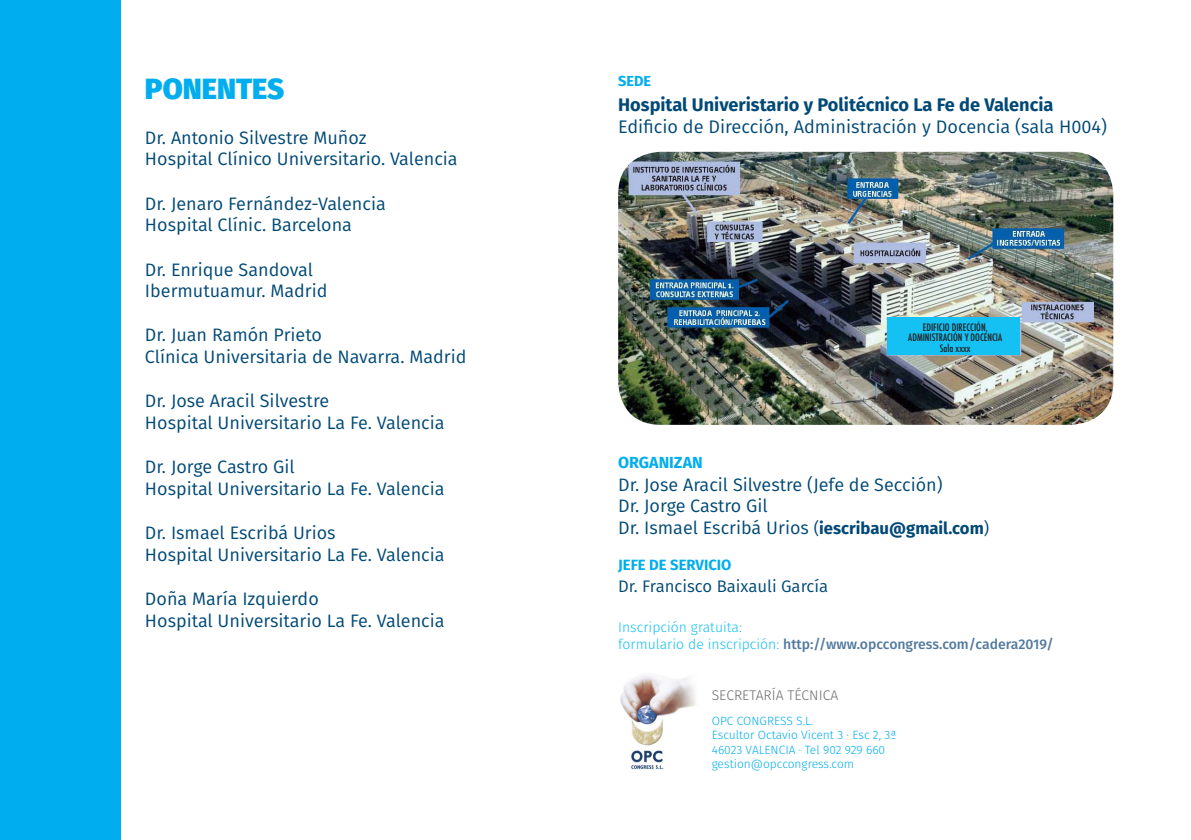
<style>
.page{position:relative;width:1191px;height:840px;background:#fff}
.page>*{position:absolute;margin:0;border:0;box-sizing:border-box;transform-origin:0 0}
.t1{font:800 29.2px "Fira Sans";color:#00aeef}
.t2{font:18.2px "Fira Sans";color:#004976}
.t3{font:700 18.2px "Fira Sans";color:#004976}
.t4{font:18px/21.6px "Fira Sans";color:#004976}
.t5{font:16.8px "Fira Sans";color:#004976}
.t6{font:700 16px "Fira Sans";color:#00aeef}
.t7{font:700 14.8px "Fira Sans";color:#00aeef}
.t8{font:700 14.6px "Fira Sans";color:#00aeef}
.t9{font:300 14px/16.8px "Fira Sans";color:#15c0f2}
.t10{font:300 14px "Fira Sans";color:#6c6d70}
.t11{font:300 12px "Fira Sans";color:#00aeef}
.t12{font:500 condensed 10px/10.6px "Futura";color:#231f20;text-align:center}
.s1{font-size:16.8px}
.s2{font-weight:700;font-size:16.8px}
.s3{font-weight:500;color:#527a9e}
</style>
<div class="page">
<div style="left:0;top:0;width:120px;height:839px;background:#00aeef"></div>
<img style="left:620px;top:675px;width:76px;height:93px">
<img style="left:618px;top:152px;width:495px;height:272px">
<div style="left:887px;top:317px;width:133px;height:37px;background:#15c0f2"></div>
<p class="t1" style="left:145px;top:63px;width:141px">PONENTES</p>
<p class="t4" style="left:145px;top:126px;width:314px">Dr. Antonio Silvestre Muñoz<br>Hospital Clínico Universitario. Valencia</p>
<p class="t4" style="left:145px;top:192px;width:242px">Dr. Jenaro Fernández-Valencia<br>Hospital Clínic. Barcelona</p>
<p class="t4" style="left:145px;top:258px;width:184px">Dr. Enrique Sandoval<br>Ibermutuamur. Madrid</p>
<p class="t4" style="left:145px;top:324px;width:323px">Dr. Juan Ramón Prieto<br>Clínica Universitaria de Navarra. Madrid</p>
<p class="t4" style="left:145px;top:389px;width:301px">Dr. Jose Aracil Silvestre<br>Hospital Universitario La Fe. Valencia</p>
<p class="t4" style="left:145px;top:455px;width:301px">Dr. Jorge Castro Gil<br>Hospital Universitario La Fe. Valencia</p>
<p class="t4" style="left:145px;top:521px;width:301px">Dr. Ismael Escribá Urios<br>Hospital Universitario La Fe. Valencia</p>
<p class="t4" style="left:145px;top:587px;width:301px">Doña María Izquierdo<br>Hospital Universitario La Fe. Valencia</p>
<p class="t8" style="left:618px;top:68px;width:35px">SEDE</p>
<p class="t3" style="left:618px;top:89px;width:437px">Hospital Univeristario y Politécnico La Fe de Valencia</p>
<p class="t2" style="left:618px;top:113px;width:490px">Edificio de Dirección, Administración y Docencia (sala H004)</p>
<p class="t12" style="left:908px;top:321px;width:95px">EDIFICIO DIRECCIÓN,<br>ADMINISTRACIÓN Y DOCENCIA</p>
<p class="t12" style="left:940px;top:343px;width:32px">Sala xxxx</p>
<p class="t6" style="left:618px;top:449px;width:86px">ORGANIZAN</p>
<p class="t4" style="left:618px;top:473px;width:326px">Dr. Jose Aracil Silvestre (Jefe de Sección)</p>
<p class="t4" style="left:618px;top:494px;width:151px">Dr. Jorge Castro Gil</p>
<p class="t4" style="left:618px;top:516px;width:372px">Dr. Ismael Escribá Urios <span class="s1">(</span><span class="s2">iescribau@gmail.com</span><span class="s1">)</span></p>
<p class="t7" style="left:618px;top:552px;width:115px">JEFE DE SERVICIO</p>
<p class="t5" style="left:618px;top:573px;width:212px">Dr. Francisco Baixauli García</p>
<p class="t9" style="left:618px;top:618px;width:437px">Inscripción gratuita:<br>formulario de inscripción: <span class="s3">http://www.opccongress.com/cadera2019/</span></p>
<p class="t10" style="left:712px;top:684px;width:128px">SECRETARÍA TÉCNICA</p>
<p class="t11" style="left:712px;top:711px;width:103px">OPC CONGRESS S.L.</p>
<p class="t11" style="left:712px;top:726px;width:186px">Escultor Octavio Vicent 3 · Esc 2, 3ª</p>
<p class="t11" style="left:712px;top:740px;width:175px">46023 VALENCIA · Tel 902 929 660</p>
<p class="t11" style="left:712px;top:754px;width:144px">gestion@opccongress.com</p>
</div>
